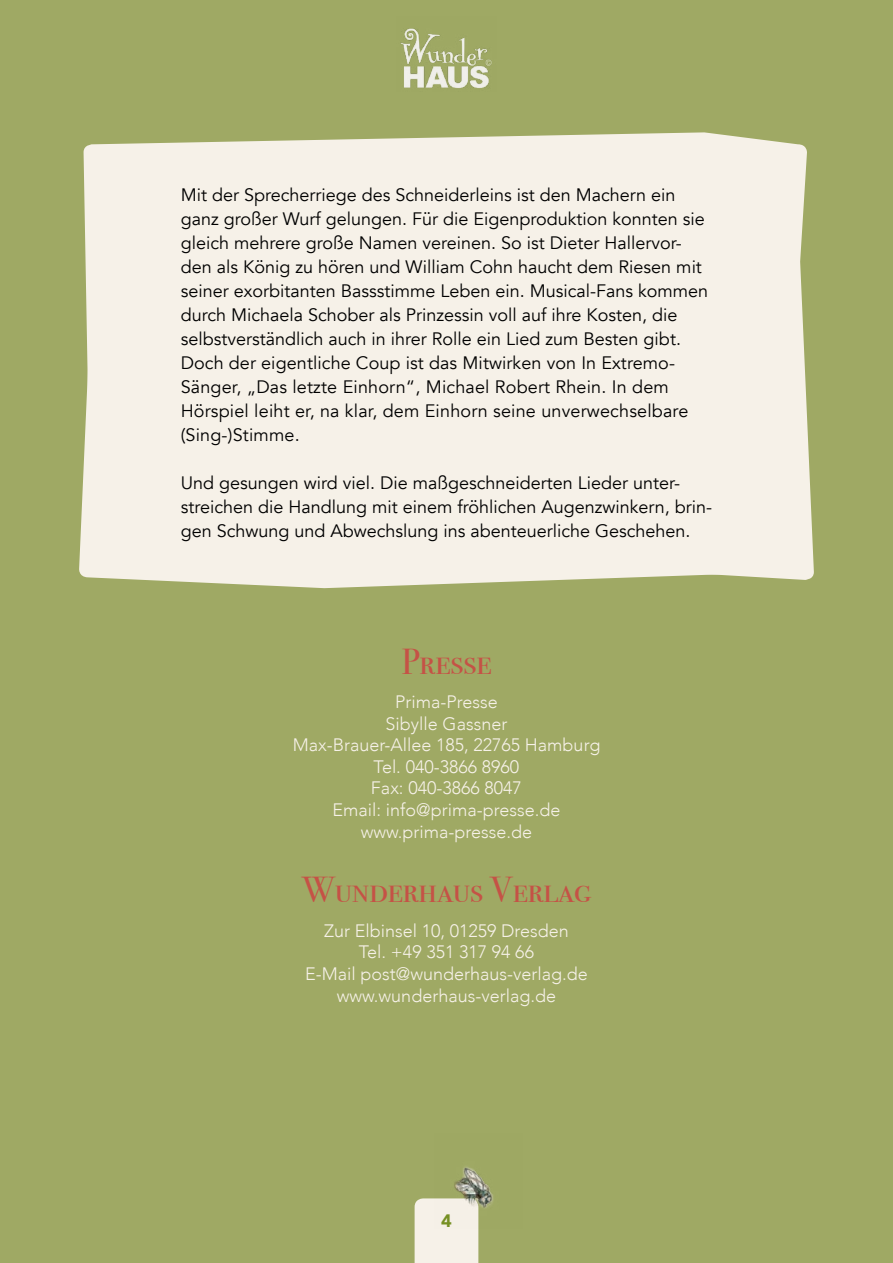
<style>
.page{position:relative;width:893px;height:1263px;background:#9fa964}
.page>*{position:absolute;margin:0;border:0;box-sizing:border-box;transform-origin:0 0}
.t1{font:36px "Bodoni Svty Two SCITCTT";color:#c55246}
.t2{font:18px/24px "Avenir";color:#000}
.t3{font:300 18px/21.6px "Avenir";color:#f6f1e8;text-align:center}
.t4{font:900 18px "Avenir";color:#779124}
</style>
<div class="page">
<div style="left:415px;top:1198px;width:63px;height:65px;background:#f6f1e8"></div>
<img style="left:397px;top:16px;width:99px;height:76px">
<svg style="left:84px;top:132px;width:730px;height:448px;background:#e7e4d1"></svg>
<svg style="left:79px;top:184px;width:710px;height:404px;background:#ece8d9"></svg>
<img style="left:434px;top:1133px;width:88px;height:96px">
<p class="t2" style="left:181px;top:183px;width:529px">Mit der Sprecherriege des Schneiderleins ist den Machern ein ganz großer Wurf gelungen. Für die Eigenproduktion konnten sie gleich mehrere große Namen vereinen. So ist Dieter Hallervor&shy;den als König zu hören und William Cohn haucht dem Riesen mit seiner exorbitanten Bassstimme Leben ein. Musical-Fans kommen durch Michaela Schober als Prinzessin voll auf ihre Kosten, die selbstverständlich auch in ihrer Rolle ein Lied zum Besten gibt.<br>Doch der eigentliche Coup ist das Mitwirken von In Extremo-Sänger, „Das letzte Einhorn“, Michael Robert Rhein. In dem Hörspiel leiht er, na klar, dem Einhorn seine unverwechselbare (Sing-)Stimme.</p>
<p class="t2" style="left:181px;top:471px;width:533px">Und gesungen wird viel. Die maßgeschneiderten Lieder unter&shy;streichen die Handlung mit einem fröhlichen Augenzwinkern, brin&shy;gen Schwung und Abwechslung ins abenteuerliche Geschehen.</p>
<h1 class="t1" style="left:401px;top:640px;width:91px">Presse</h1>
<p class="t3" style="left:293px;top:691px;width:309px">Prima-Presse<br>Sibylle Gassner<br>Max-Brauer-Allee 185, 22765 Hamburg<br>Tel. 040-3866 8960<br>Fax: 040-3866 8047<br>Email: info@prima-presse.de www.prima-presse.de</p>
<h1 class="t1" style="left:302px;top:869px;width:290px">Wunderhaus Verlag</h1>
<p class="t3" style="left:305px;top:920px;width:284px">Zur Elbinsel 10, 01259 Dresden<br>Tel. +49 351 317 94 66<br>E-Mail post@wunderhaus-verlag.de www.wunderhaus-verlag.de</p>
<p class="t4" style="left:441px;top:1205px;width:12px">4</p>
</div>
